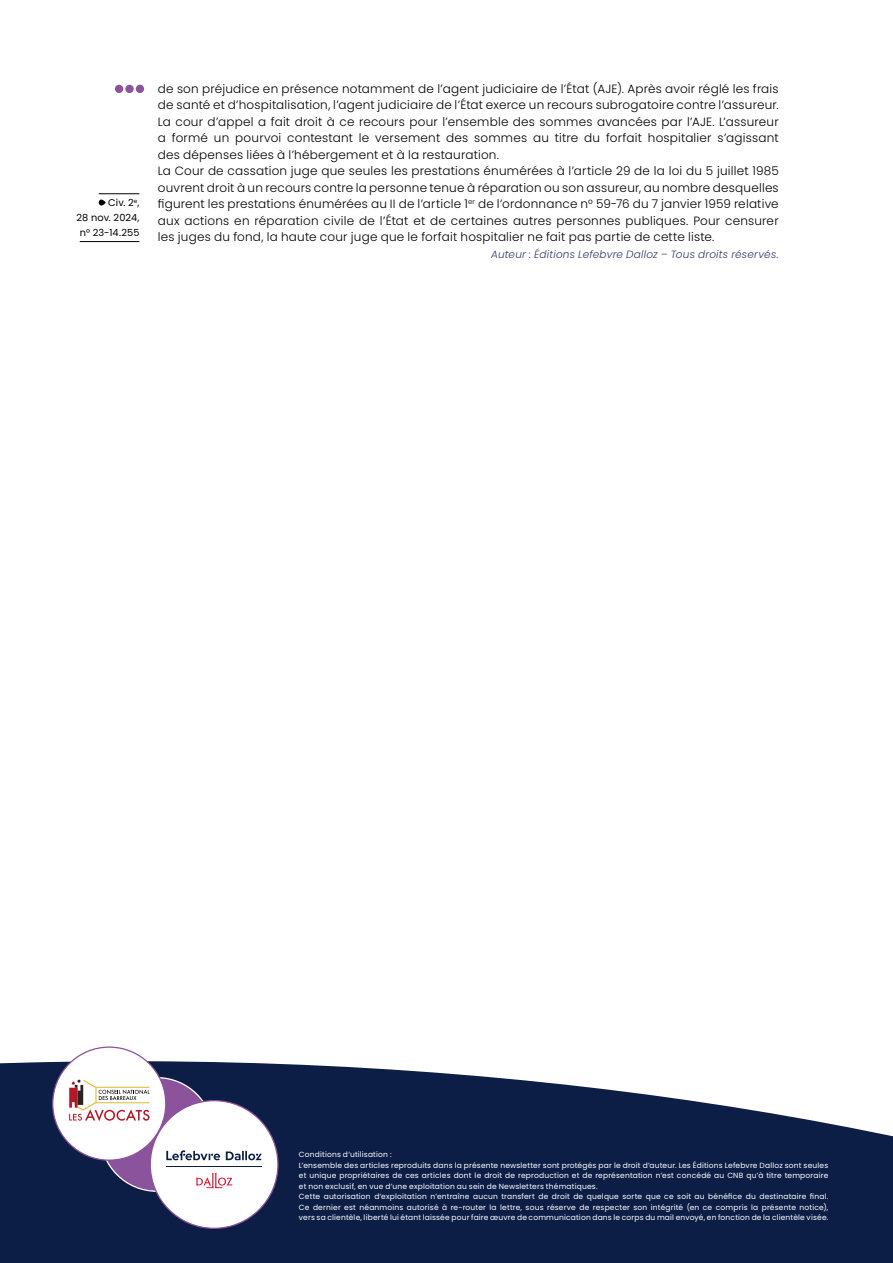
<style>
.page{position:relative;width:893px;height:1263px;background:#fff}
.page>*{position:absolute;margin:0;border:0;box-sizing:border-box;transform-origin:0 0}
.t1{font:300 12px/16.5px "Poppins";letter-spacing:.015em;color:#000}
.t2{font:italic 300 10.5px "Poppins";letter-spacing:.02em;color:#2f3a62}
.t3{font:9.75px/15px "Poppins";letter-spacing:.01em;color:#000;text-align:right}
.t4{font:7.5px/10.5px "Poppins";letter-spacing:.025em;color:#fff}
</style>
<div class="page">
<svg style="left:0;top:1061px;width:893px;height:202px;background:#2a395c"></svg>
<div style="left:115px;top:85px;width:8px;height:8px;background:#8b539c;border-radius:50%"></div>
<div style="left:125px;top:85px;width:9px;height:8px;background:#8b539c;border-radius:50%"></div>
<div style="left:136px;top:85px;width:8px;height:8px;background:#8b539c;border-radius:50%"></div>
<hr style="left:99px;top:193px;width:40px;height:1px;background:#000">
<hr style="left:80px;top:241px;width:59px;height:1px;background:#000">
<svg style="left:99px;top:200px;width:7px;height:6px"></svg>
<div style="left:100px;top:1078px;width:113px;height:113px;background:#8b539c;border-radius:50%"></div>
<div style="left:150px;top:1101px;width:128px;height:127px;background:#fff;border-radius:50%"></div>
<svg style="left:196px;top:1173px;width:36px;height:15px"></svg>
<svg style="left:166px;top:1150px;width:96px;height:10px"></svg>
<hr style="left:166px;top:1166px;width:96px;height:1px;background:#0d1e46">
<div style="left:53px;top:1047px;width:113px;height:113px;background:#fff;border-radius:50%"></div>
<svg style="left:69px;top:1079px;width:81px;height:42px"></svg>
<p class="t3" style="left:77px;top:195px;width:64px">Civ. 2<sup>e</sup>,<br>28 nov. 2024, n° 23-14.255</p>
<p class="t1" style="left:158px;top:80px;width:622px">de son préjudice en présence notamment de l’agent judiciaire de l’État (AJE). Après avoir réglé les frais de santé et d’hospitalisation, l’agent judiciaire de l’État exerce un recours subrogatoire contre l’assureur.<br>La cour d’appel a fait droit à ce recours pour l’ensemble des sommes avancées par l’AJE. L’assureur a formé un pourvoi contestant le versement des sommes au titre du forfait hospitalier s’agissant des dépenses liées à l’hébergement et à la restauration.<br>La Cour de cassation juge que seules les prestations énumérées à l’article 29 de la loi du 5 juillet 1985 ouvrent droit à un recours contre la personne tenue à réparation ou son assureur, au nombre desquelles figurent les prestations énumérées au II de l’article 1<sup>er</sup> de l’ordonnance n° 59-76 du 7 janvier 1959 relative aux actions en réparation civile de l’État et de certaines autres personnes publiques. Pour censurer les juges du fond, la haute cour juge que le forfait hospitalier ne fait pas partie de cette liste.</p>
<p class="t2" style="left:491px;top:248px;width:289px">Auteur : Éditions Lefebvre Dalloz – Tous droits réservés.</p>
<p class="t4" style="left:299px;top:1149px;width:531px">Conditions d’utilisation :<br>L’ensemble des articles reproduits dans la présente newsletter sont protégés par le droit d’auteur. Les Éditions Lefebvre Dalloz sont seules et unique propriétaires de ces articles dont le droit de reproduction et de représentation n’est concédé au CNB qu’à titre temporaire et non exclusif, en vue d’une exploitation au sein de Newsletters thématiques.<br>Cette autorisation d’exploitation n’entraîne aucun transfert de droit de quelque sorte que ce soit au bénéfice du destinataire final.<br>Ce dernier est néanmoins autorisé à re-router la lettre, sous réserve de respecter son intégrité (en ce compris la présente notice), vers sa clientèle, liberté lui étant laissée pour faire œuvre de communication dans le corps du mail envoyé, en fonction de la clientèle visée.</p>
</div>
